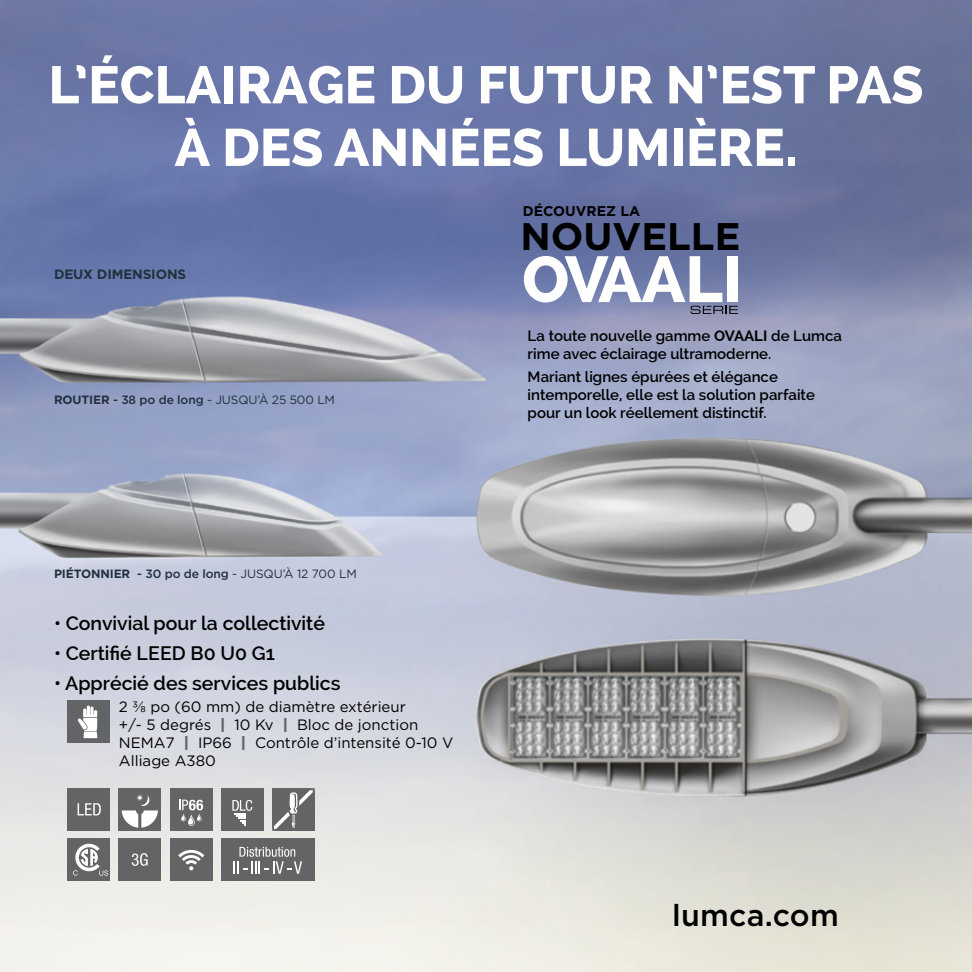
<style>
.page{position:relative;width:972px;height:972px;background:#fff}
.page>*{position:absolute;margin:0;border:0;box-sizing:border-box;transform-origin:0 0}
.t1{font:800 52.5px/62.6px "Raleway";color:#fff;text-align:center}
.t2{font:700 38.4px "Gotham";color:#000}
.t3{font:500 30.3px "Gotham";letter-spacing:.01em;color:#000}
.t4{font:600 19.5px "Raleway";color:#000}
.t5{font:600 15px/18px "Raleway";color:#000}
.t6{font:15px/18px "Gotham";color:#000}
.t7{font:700 14.1px "Gotham";color:#000}
.t8{font:700 13.5px "Gotham";letter-spacing:-.01em;color:#21313e}
.t9{font:12px "Gotham";letter-spacing:-.01em;color:#21313e}
.s1{font-weight:700}
.s2{font-weight:500}
.s3{font-weight:900;color:#636466}
</style>
<div class="page">
<img style="left:0;top:0;width:972px;height:972px">
<div style="left:68px;top:788px;width:42px;height:43px;background:#636466"></div>
<svg style="left:78px;top:803px;width:23px;height:12px"></svg>
<div style="left:119px;top:788px;width:42px;height:43px;background:#636466"></div>
<svg style="left:122px;top:795px;width:36px;height:33px"></svg>
<div style="left:170px;top:788px;width:42px;height:43px;background:#636466"></div>
<svg style="left:180px;top:800px;width:23px;height:26px"></svg>
<div style="left:221px;top:788px;width:42px;height:43px;background:#636466"></div>
<svg style="left:232px;top:800px;width:20px;height:26px"></svg>
<svg style="left:272px;top:788px;width:43px;height:43px;background:#7b7b7d"></svg>
<div style="left:68px;top:700px;width:42px;height:43px;background:#636466"></div>
<svg style="left:78px;top:706px;width:19px;height:32px"></svg>
<div style="left:119px;top:839px;width:42px;height:42px;background:#636466"></div>
<svg style="left:132px;top:853px;width:16px;height:13px"></svg>
<div style="left:170px;top:839px;width:42px;height:42px;background:#636466"></div>
<svg style="left:178px;top:850px;width:26px;height:20px"></svg>
<div style="left:221px;top:839px;width:94px;height:42px;background:#636466"></div>
<svg style="left:234px;top:847px;width:68px;height:27px"></svg>
<div style="left:68px;top:838px;width:42px;height:43px;background:#636466"></div>
<svg style="left:73px;top:844px;width:35px;height:32px"></svg>
<svg style="left:524px;top:256px;width:214px;height:58px"></svg>
<h1 class="t1" style="left:49px;top:54px;width:876px">L’ÉCLAIRAGE DU FUTUR N’EST PAS<br>À DES ANNÉES LUMIÈRE.</h1>
<p class="t8" style="left:54px;top:265px;width:134px">DEUX DIMENSIONS</p>
<p class="t9" style="left:54px;top:392px;width:283px"><span class="s1">ROUTIER</span> <span class="s2">- 38 po de long</span> - Jusqu’à 25 500 lm</p>
<p class="t9" style="left:54px;top:566px;width:304px"><span class="s1">PIÉTONNIER</span> <span class="s2">- 30 po de long</span> - Jusqu’à 12 700 lm</p>
<h3 class="t4" style="left:54px;top:612px;width:272px">• Convivial pour la collectivité</h3>
<h3 class="t4" style="left:54px;top:642px;width:223px">• Certifié LEED B0 U0 G1</h3>
<h3 class="t4" style="left:54px;top:672px;width:288px">• Apprécié des services publics</h3>
<p class="t6" style="left:119px;top:697px;width:336px">2 ⅜ po (60 mm) de diamètre extérieur<br>+/- 5 degrés <span class="s3">|</span> 10 Kv <span class="s3">|</span> Bloc de jonction<br>NEMA7 <span class="s3">|</span> IP66 <span class="s3">|</span> Contrôle d’intensité 0-10 V<br>Alliage A380</p>
<p class="t7" style="left:523px;top:202px;width:119px">DÉCOUVREZ LA</p>
<h2 class="t2" style="left:521px;top:211px;width:221px">NOUVELLE</h2>
<p class="t5" style="left:528px;top:327px;width:316px">La toute nouvelle gamme <span class="s1">OVAALI</span> de Lumca rime avec éclairage ultramoderne.</p>
<p class="t5" style="left:528px;top:367px;width:289px">Mariant lignes épurées et élégance intemporelle, elle est la solution parfaite pour un look réellement distinctif.</p>
<h3 class="t3" style="left:672px;top:895px;width:168px">lumca.com</h3>
</div>
